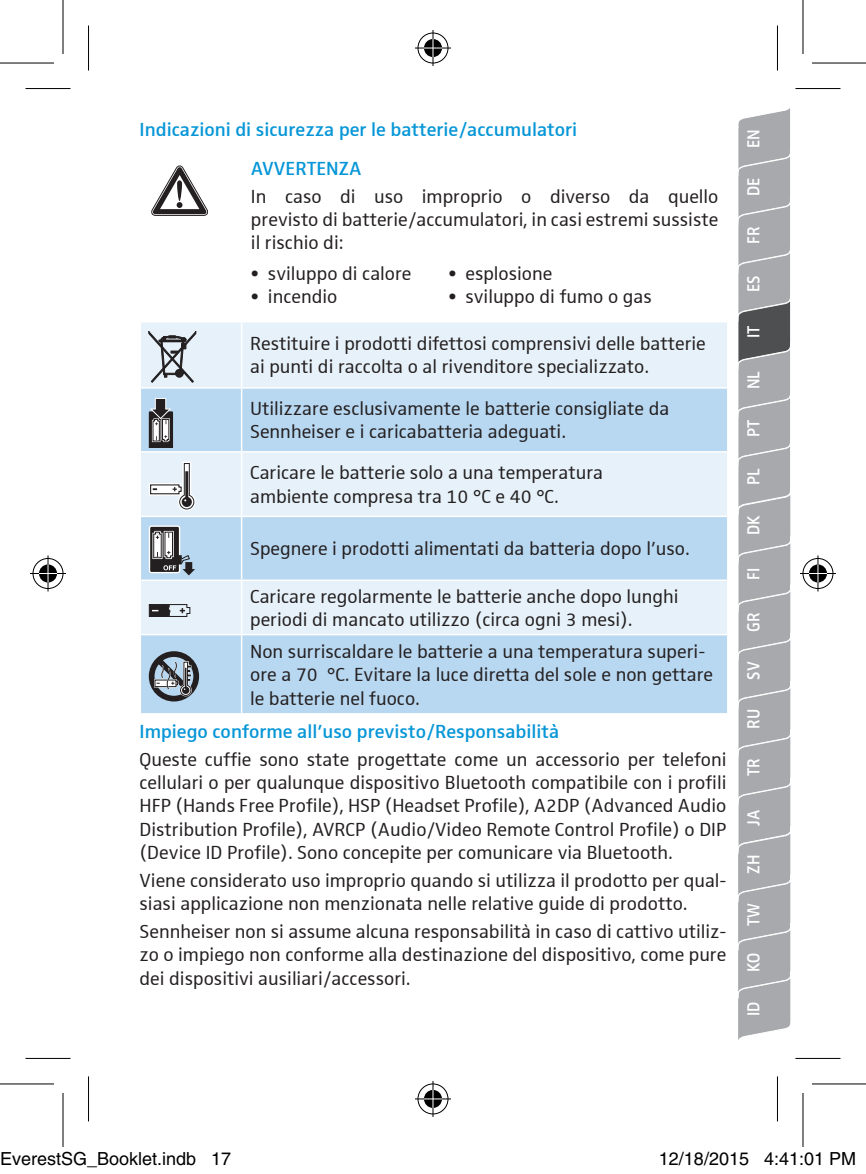
<style>
.page{position:relative;width:866px;height:1174px;background:#fff}
.page>*{position:absolute;margin:0;border:0;box-sizing:border-box;transform-origin:0 0}
.t1{font:19.5px/23.4px "Sennheiser";color:#231f20}
.t2{font:600 19.5px/38.4px "Sennheiser";color:#0696d7}
.t3{font:18px "Helvetica";color:#000}
.t4{font:600 18px "Sennheiser";letter-spacing:.005em;color:#fff;scale:.91 1}
</style>
<div class="page">
<svg style="left:738px;top:108px;width:53px;height:932px;background:#a9aaae"></svg>
<svg style="left:152px;top:166px;width:56px;height:49px"></svg>
<div style="left:177px;top:180px;width:5px;height:21px;background:#231f20;border-radius:3px"></div>
<div style="left:141px;top:322px;width:586px;height:65px;background:#e6f1f9"></div>
<svg style="left:141px;top:388px;width:586px;height:325px;background:#c9e0f3"></svg>
<hr style="left:241px;top:322px;width:1px;height:65px;background:#fff">
<hr style="left:242px;top:451px;width:486px;height:1px;background:#fff">
<hr style="left:241px;top:452px;width:1px;height:63px;background:#fff">
<hr style="left:140px;top:515px;width:102px;height:2px;background:#fff">
<hr style="left:242px;top:515px;width:486px;height:2px;background:#fff">
<hr style="left:241px;top:517px;width:1px;height:62px;background:#fff">
<hr style="left:140px;top:579px;width:102px;height:2px;background:#fff">
<hr style="left:242px;top:579px;width:486px;height:2px;background:#fff">
<hr style="left:241px;top:581px;width:1px;height:53px;background:#fff">
<hr style="left:140px;top:634px;width:102px;height:1px;background:#fff">
<hr style="left:242px;top:634px;width:486px;height:1px;background:#fff">
<hr style="left:241px;top:635px;width:1px;height:78px;background:#fff">
<hr style="left:241px;top:388px;width:1px;height:63px;background:#fff">
<hr style="left:140px;top:451px;width:102px;height:1px;background:#fff">
<svg style="left:149px;top:331px;width:47px;height:51px;background:#afb5bb"></svg>
<svg style="left:149px;top:398px;width:24px;height:49px"></svg>
<svg style="left:149px;top:461px;width:47px;height:50px"></svg>
<div style="left:149px;top:525px;width:31px;height:48px;border:3px solid #fff"></div>
<div style="left:150px;top:527px;width:29px;height:45px;background:#231f20"></div>
<svg style="left:151px;top:529px;width:44px;height:46px"></svg>
<svg style="left:149px;top:604px;width:41px;height:13px"></svg>
<svg style="left:149px;top:651px;width:50px;height:50px;background:#7a8691"></svg>
<svg style="left:26px;top:1058px;width:45px;height:1px"></svg>
<svg style="left:795px;top:1058px;width:45px;height:1px"></svg>
<hr style="left:26px;top:88px;width:45px;height:1px;background:#000">
<hr style="left:795px;top:88px;width:45px;height:1px;background:#000">
<hr style="left:26px;top:1057px;width:45px;height:1px;background:#000">
<hr style="left:795px;top:1057px;width:45px;height:1px;background:#000">
<hr style="left:88px;top:26px;width:1px;height:45px;background:#000">
<hr style="left:88px;top:1076px;width:1px;height:45px;background:#000">
<hr style="left:777px;top:26px;width:1px;height:45px;background:#000">
<hr style="left:777px;top:1076px;width:1px;height:45px;background:#000">
<svg style="left:803px;top:0;width:1px;height:54px"></svg>
<svg style="left:803px;top:1093px;width:1px;height:53px"></svg>
<hr style="left:0;top:62px;width:54px;height:2px;background:#000">
<hr style="left:812px;top:62px;width:54px;height:2px;background:#000">
<hr style="left:0;top:1083px;width:54px;height:1px;background:#000">
<hr style="left:812px;top:1083px;width:54px;height:1px;background:#000">
<hr style="left:62px;top:0;width:2px;height:54px;background:#000">
<hr style="left:62px;top:1092px;width:2px;height:54px;background:#000">
<hr style="left:802px;top:0;width:1px;height:54px;background:#000">
<hr style="left:802px;top:1092px;width:1px;height:54px;background:#000">
<div style="left:416px;top:31px;width:34px;height:34px;border:4px solid #fff;border-radius:50%"></div>
<svg style="left:415px;top:46px;width:36px;height:4px"></svg>
<svg style="left:431px;top:30px;width:4px;height:36px"></svg>
<div style="left:422px;top:37px;width:22px;height:22px;border:4px solid #fff;border-radius:50%"></div>
<div style="left:418px;top:33px;width:30px;height:30px;border:1px solid #000;border-radius:50%"></div>
<hr style="left:415px;top:48px;width:36px;height:1px;background:#000">
<hr style="left:432px;top:30px;width:1px;height:36px;background:#000">
<svg style="left:424px;top:39px;width:18px;height:18px"></svg>
<div style="left:416px;top:1082px;width:34px;height:33px;border:4px solid #fff;border-radius:50%"></div>
<hr style="left:415px;top:1097px;width:36px;height:3px;background:#fff">
<svg style="left:431px;top:1081px;width:4px;height:35px"></svg>
<div style="left:422px;top:1088px;width:22px;height:21px;border:4px solid #fff;border-radius:50%"></div>
<div style="left:418px;top:1083px;width:30px;height:31px;border:1px solid #000;border-radius:50%"></div>
<hr style="left:415px;top:1098px;width:36px;height:1px;background:#000">
<hr style="left:432px;top:1080px;width:1px;height:36px;background:#000">
<svg style="left:424px;top:1089px;width:18px;height:18px"></svg>
<div style="left:31px;top:556px;width:34px;height:34px;border:4px solid #fff;border-radius:50%"></div>
<svg style="left:31px;top:571px;width:34px;height:4px"></svg>
<svg style="left:46px;top:555px;width:4px;height:36px"></svg>
<div style="left:37px;top:562px;width:22px;height:22px;border:4px solid #fff;border-radius:50%"></div>
<div style="left:33px;top:558px;width:30px;height:31px;border:1px solid #000;border-radius:50%"></div>
<hr style="left:30px;top:573px;width:36px;height:1px;background:#000">
<hr style="left:48px;top:555px;width:1px;height:36px;background:#000">
<svg style="left:39px;top:564px;width:18px;height:18px"></svg>
<div style="left:801px;top:556px;width:34px;height:34px;border:4px solid #fff;border-radius:50%"></div>
<hr style="left:800px;top:571px;width:36px;height:4px;background:#fff">
<svg style="left:816px;top:555px;width:4px;height:36px"></svg>
<div style="left:807px;top:562px;width:22px;height:22px;border:4px solid #fff;border-radius:50%"></div>
<div style="left:802px;top:558px;width:31px;height:31px;border:1px solid #000;border-radius:50%"></div>
<hr style="left:800px;top:573px;width:36px;height:1px;background:#000">
<hr style="left:817px;top:555px;width:1px;height:36px;background:#000">
<svg style="left:809px;top:564px;width:18px;height:18px"></svg>
<div style="left:109px;top:1154px;width:10px;height:11px;border:1px solid #fff;border-radius:50%"></div>
<div style="left:111px;top:1156px;width:6px;height:8px;border:1px solid #fff;border-radius:50%"></div>
<div style="left:119px;top:1154px;width:10px;height:11px;border:1px solid #fff;border-radius:50%"></div>
<div style="left:121px;top:1156px;width:6px;height:8px;border:1px solid #fff;border-radius:50%"></div>
<div style="left:721px;top:1153px;width:6px;height:11px;border:1px solid #fff;border-radius:50%"></div>
<div style="left:719px;top:1151px;width:10px;height:14px;border:1px solid #fff;border-radius:50%"></div>
<div style="left:806px;top:1153px;width:6px;height:11px;border:1px solid #fff;border-radius:50%"></div>
<div style="left:804px;top:1151px;width:10px;height:14px;border:1px solid #fff;border-radius:50%"></div>
<p class="t2" style="left:251px;top:110px;width:328px;text-indent:-111px">Indicazioni di sicurezza per le batterie/accumulatori<br>AVVERTENZA</p>
<p class="t1" style="left:251px;top:184px;width:469px;text-align:justify">In caso di uso improprio o diverso da quello previsto di batterie/accumulatori, in casi estremi sussiste il rischio di:</p>
<p class="t1" style="left:251px;top:262px;width:162px">• sviluppo di calore</p>
<p class="t1" style="left:251px;top:285px;width:88px">• incendio</p>
<p class="t1" style="left:448px;top:262px;width:106px">• esplosione</p>
<p class="t1" style="left:448px;top:285px;width:205px">• sviluppo di fumo o gas</p>
<p class="t1" style="left:250px;top:332px;width:457px">Restituire i prodotti difettosi comprensivi delle batterie ai punti di raccolta o al rivenditore specializzato.</p>
<p class="t1" style="left:250px;top:397px;width:421px">Utilizzare esclusivamente le batterie consigliate da<br>Sennheiser e i caricabatteria adeguati.</p>
<p class="t1" style="left:250px;top:461px;width:354px">Caricare le batterie solo a una temperatura ambiente compresa tra 10 °C e 40 °C.</p>
<p class="t1" style="left:250px;top:537px;width:441px">Spegnere i prodotti alimentati da batteria dopo l’uso.</p>
<p class="t1" style="left:250px;top:584px;width:430px">Caricare regolarmente le batterie anche dopo lunghi periodi di mancato utilizzo (circa ogni 3 mesi).</p>
<p class="t1" style="left:250px;top:639px;width:465px">Non surriscaldare le batterie a una temperatura superi&shy;ore a 70 °C. Evitare la luce diretta del sole e non gettare le batterie nel fuoco.</p>
<p class="t2" style="left:140px;top:712px;width:421px">Impiego conforme all’uso previsto/Responsabilità</p>
<p class="t1" style="left:140px;top:747px;width:588px;text-align:justify">Queste cuffie sono state progettate come un accessorio per telefoni cellulari o per qualunque dispositivo Bluetooth compatibile con i profili HFP (Hands Free Profile), HSP (Headset Profile), A2DP (Advanced Audio Distribution Profile), AVRCP (Audio/Video Remote Control Profile) o DIP (Device ID Profile). Sono concepite per comunicare via Bluetooth.</p>
<p class="t1" style="left:140px;top:868px;width:588px">Viene considerato uso improprio quando si utilizza il prodotto per qual&shy;siasi applicazione non menzionata nelle relative guide di prodotto.</p>
<p class="t1" style="left:140px;top:919px;width:588px;text-align:justify">Sennheiser non si assume alcuna responsabilità in caso di cattivo utiliz&shy;zo o impiego non conforme alla destinazione del dispositivo, come pure dei dispositivi ausiliari/accessori.</p>
<p class="t4" style="left:743px;top:148px;width:22px;rotate:-90deg">EN</p>
<p class="t4" style="left:743px;top:196px;width:22px;rotate:-90deg">DE</p>
<p class="t4" style="left:743px;top:244px;width:21px;rotate:-90deg">FR</p>
<p class="t4" style="left:743px;top:292px;width:20px;rotate:-90deg">ES</p>
<p class="t4" style="left:743px;top:338px;width:15px;rotate:-90deg">IT</p>
<p class="t4" style="left:743px;top:389px;width:22px;rotate:-90deg">NL</p>
<p class="t4" style="left:743px;top:437px;width:21px;rotate:-90deg">PT</p>
<p class="t4" style="left:743px;top:485px;width:20px;rotate:-90deg">PL</p>
<p class="t4" style="left:743px;top:535px;width:23px;rotate:-90deg">DK</p>
<p class="t4" style="left:743px;top:580px;width:15px;rotate:-90deg">FI</p>
<p class="t4" style="left:743px;top:631px;width:23px;rotate:-90deg">GR</p>
<p class="t4" style="left:743px;top:679px;width:22px;rotate:-90deg">SV</p>
<p class="t4" style="left:743px;top:728px;width:23px;rotate:-90deg">RU</p>
<p class="t4" style="left:743px;top:776px;width:21px;rotate:-90deg">TR</p>
<p class="t4" style="left:743px;top:825px;width:19px;rotate:-90deg">JA</p>
<p class="t4" style="left:743px;top:873px;width:23px;rotate:-90deg">ZH</p>
<p class="t4" style="left:743px;top:926px;width:27px;rotate:-90deg">TW</p>
<p class="t4" style="left:743px;top:972px;width:23px;rotate:-90deg">KO</p>
<p class="t4" style="left:743px;top:1016px;width:17px;rotate:-90deg">ID</p>
<p class="t3" style="left:0;top:1148px;width:233px">EverestSG_Booklet.indb 17</p>
<p class="t3" style="left:659px;top:1148px;width:199px">12/18/2015 4:41:01 PM</p>
</div>
